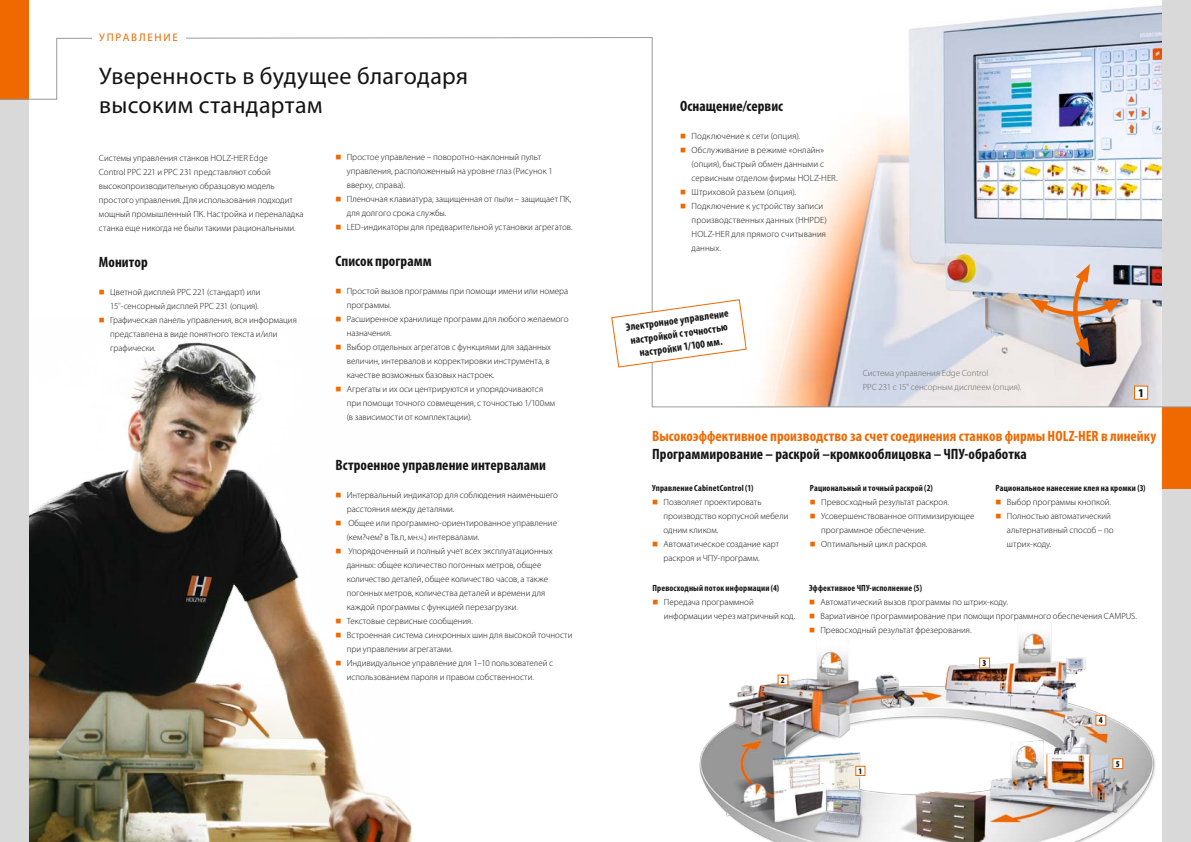
<style>
.page{position:relative;width:1191px;height:842px;background:#fff}
.page>*{position:absolute;margin:0;border:0;box-sizing:border-box;transform-origin:0 0}
.t1{font:24px/29px "Myriad Pro";letter-spacing:.015em;color:#141414}
.t2{font:700 condensed 15px "Myriad Pro";letter-spacing:.005em;color:#141414}
.t3{font:700 condensed 15px "Myriad Pro";letter-spacing:.005em;color:#ef6800}
.t4{font:900 condensed 12px "Myriad Pro";color:#141414}
.t5{font:700 condensed 11px/13.5px "Myriad Pro";color:#141414;text-align:center}
.t6{font:11px "Myriad Pro";letter-spacing:.16em;color:#ef6800}
.t7{font:300 9px/14px "Myriad Pro";color:#141414}
.t8{font:700 condensed 9px "Myriad Pro";letter-spacing:.015em;color:#141414}
.t9{font:300 9px/14px "Myriad Pro";color:#686867}
.t10{font:900 condensed 9px "Myriad Pro";color:#141414}
.t11{font:900 condensed 8.4px "Myriad Pro";color:#141414}
.s1{color:#ef6800}
.s2{color:#686867}
</style>
<div class="page">
<img style="left:909px;top:5px;width:253px;height:32px">
<img style="left:28px;top:407px;width:384px;height:435px">
<img style="left:699px;top:623px;width:457px;height:219px">
<div style="left:855px;top:766px;width:10px;height:10px;background:#fff;border:1px solid #ef6800"></div>
<div style="left:777px;top:675px;width:11px;height:10px;background:#fff"></div>
<div style="left:1095px;top:715px;width:11px;height:10px;background:#fff;border:1px solid #ef6800"></div>
<div style="left:979px;top:658px;width:11px;height:10px;background:#fff;border:1px solid #ef6800"></div>
<div style="left:1112px;top:758px;width:11px;height:11px;background:#fff;border:1px solid #ef6800"></div>
<div style="left:1162px;top:0;width:29px;height:842px;background:#d9d9da"></div>
<div style="left:1162px;top:407px;width:29px;height:81px;background:#ef6800"></div>
<div style="left:0;top:86px;width:28px;height:756px;background:#d9d9da"></div>
<div style="left:0;top:0;width:28px;height:99px;background:#ef6800"></div>
<svg style="left:0;top:37px;width:1191px;height:370px"></svg>
<svg style="left:610px;top:299px;width:137px;height:69px"></svg>
<div style="left:92px;top:28px;width:93px;height:18px;background:#fff"></div>
<svg style="left:1029px;top:264px;width:93px;height:92px;background:#bcaeaa"></svg>
<p class="t6" style="left:99px;top:30px;width:80px">УПРАВЛЕНИЕ</p>
<h1 class="t1" style="left:99px;top:62px;width:370px">Уверенность в будущее благодаря высоким стандартам</h1>
<p class="t7" style="left:99px;top:151px;width:206px">Системы управления станков HOLZ-HER Edge<br>Control PPC 221 и PPC 231 представляют собой высокопроизводительную образцовую модель простого управления. Для использования подходит мощный промышленный ПК. Настройка и переналадка станка еще никогда не были такими рациональными.</p>
<h2 class="t2" style="left:99px;top:252px;width:50px">Монитор</h2>
<p class="t7" style="left:99px;top:285px;width:163px;text-align:right"><span class="s1">■</span> Цветной дисплей РРС 221 (стандарт) или<br>15<span class="s2">"</span>-сенсорный дисплей РРС 231 (опция).</p>
<p class="t7" style="left:110px;top:313px;width:188px;text-indent:-11px"><span class="s1">■</span> Графическая панель управления, вся информация представлена в виде понятного текста и/или графически.</p>
<p class="t7" style="left:347px;top:150px;width:207px;text-indent:-11px"><span class="s1">■</span> Простое управление – поворотно-наклонный пульт управления, расположенный на уровне глаз (Рисунок 1 вверху, справа).</p>
<p class="t7" style="left:347px;top:192px;width:226px;text-indent:-11px"><span class="s1">■</span> Пленочная клавиатура, защищенная от пыли – защищает ПК, для долгого срока службы.</p>
<p class="t7" style="left:335px;top:220px;width:239px"><span class="s1">■</span> LED-индикаторы для предварительной установки агрегатов.</p>
<h2 class="t2" style="left:335px;top:251px;width:98px">Список программ</h2>
<p class="t7" style="left:347px;top:284px;width:223px;text-indent:-11px"><span class="s1">■</span> Простой вызов программы при помощи имени или номера программы.</p>
<p class="t7" style="left:347px;top:312px;width:223px;text-indent:-11px"><span class="s1">■</span> Расширенное хранилище программ для любого желаемого назначения.</p>
<p class="t7" style="left:347px;top:340px;width:206px;text-indent:-11px"><span class="s1">■</span> Выбор отдельных агрегатов с функциями для заданных величин, интервалов и корректировки инструмента, в качестве возможных базовых настроек.</p>
<p class="t7" style="left:347px;top:382px;width:210px;text-indent:-11px"><span class="s1">■</span> Агрегаты и их оси центрируются и упорядочиваются при помощи точного совмещения, с точностью 1/100мм (в зависимости от комплектации).</p>
<h2 class="t2" style="left:335px;top:455px;width:212px">Встроенное управление интервалами</h2>
<p class="t7" style="left:347px;top:488px;width:213px;text-indent:-11px"><span class="s1">■</span> Интервальный индикатор для соблюдения наименьшего расстояния между деталями.</p>
<p class="t7" style="left:347px;top:516px;width:212px;text-indent:-11px"><span class="s1">■</span> Общее или программно-ориентированное управление (кем?чем? в Тв.п, мн.ч.) интервалами.</p>
<p class="t7" style="left:347px;top:544px;width:207px;text-indent:-11px"><span class="s1">■</span> Упорядоченный и полный учет всех эксплуатационных данных: общее количество погонных метров, общее количество деталей, общее количество часов, а также погонных метров, количества деталей и времени для каждой программы с функцией перезагрузки.</p>
<p class="t7" style="left:335px;top:614px;width:139px"><span class="s1">■</span> Текстовые сервисные сообщения.</p>
<p class="t7" style="left:347px;top:628px;width:227px;text-indent:-11px"><span class="s1">■</span> Встроенная система синхронных шин для высокой точности при управлении агрегатами.</p>
<p class="t7" style="left:347px;top:656px;width:208px;text-indent:-11px"><span class="s1">■</span> Индивидуальное управление для 1–10 пользователей с использованием пароля и правом собственности.</p>
<h2 class="t2" style="left:680px;top:96px;width:104px">Оснащение/сервис</h2>
<p class="t7" style="left:680px;top:129px;width:121px"><span class="s1">■</span> Подключение к сети (опция).</p>
<p class="t7" style="left:691px;top:143px;width:148px;text-indent:-11px"><span class="s1">■</span> Обслуживание в режиме «онлайн» (опция), быстрый обмен данными с сервисным отделом фирмы HOLZ-HER.</p>
<p class="t7" style="left:680px;top:185px;width:117px"><span class="s1">■</span> Штриховой разъем (опция).</p>
<p class="t7" style="left:691px;top:199px;width:137px;text-indent:-11px"><span class="s1">■</span> Подключение к устройству записи производственных данных (HHPDE)<br>HOLZ-HER для прямого считывания данных.</p>
<p class="t5" style="left:625px;top:321px;width:105px;rotate:-8deg">Электронное управление настройкой с точностью настройки 1/100 мм.</p>
<p class="t9" style="left:862px;top:366px;width:160px">Система управления Edge Control<br>PPC 231 с 15" сенсорным дисплеем (опция).</p>
<h2 class="t3" style="left:652px;top:426px;width:505px">Высокоэффективное производство за счет соединения станков фирмы HOLZ-HER в линейку</h2>
<h2 class="t2" style="left:652px;top:444px;width:376px">Программирование – раскрой –кромкооблицовка – ЧПУ-обработка</h2>
<p class="t8" style="left:652px;top:482px;width:103px">Управление CabinetControl (1)</p>
<p class="t7" style="left:663px;top:495px;width:126px;text-indent:-11px"><span class="s1">■</span> Позволяет проектировать производство корпусной мебели одним кликом.</p>
<p class="t7" style="left:663px;top:537px;width:117px;text-indent:-11px"><span class="s1">■</span> Автоматическое создание карт раскроя и ЧПУ-программ.</p>
<h3 class="t4" style="left:1138px;top:385px;width:7px">1</h3>
<p class="t8" style="left:810px;top:482px;width:124px">Рациональный и точный раскрой (2)</p>
<p class="t7" style="left:810px;top:495px;width:141px"><span class="s1">■</span> Превосходный результат раскроя.</p>
<p class="t7" style="left:821px;top:509px;width:155px;text-indent:-11px"><span class="s1">■</span> Усовершенствованное оптимизирующее программное обеспечение.</p>
<p class="t7" style="left:810px;top:537px;width:119px"><span class="s1">■</span> Оптимальный цикл раскроя.</p>
<p class="t8" style="left:995px;top:482px;width:151px">Рациональное нанесение клея на кромки (3)</p>
<p class="t7" style="left:995px;top:495px;width:117px"><span class="s1">■</span> Выбор программы кнопкой.</p>
<p class="t7" style="left:1007px;top:509px;width:108px;text-indent:-11px"><span class="s1">■</span> Полностью автоматический альтернативный способ – по штрих-коду.</p>
<p class="t8" style="left:652px;top:582px;width:128px">Превосходный поток информации (4)</p>
<p class="t7" style="left:664px;top:595px;width:133px;text-indent:-11px"><span class="s1">■</span> Передача программной информации через матричный код.</p>
<p class="t10" style="left:781px;top:674px;width:5px">2</p>
<p class="t8" style="left:809px;top:582px;width:114px">Эффективное ЧПУ-исполнение (5)</p>
<p class="t7" style="left:809px;top:595px;width:200px"><span class="s1">■</span> Автоматический вызов программы по штрих-коду.</p>
<p class="t7" style="left:809px;top:609px;width:329px"><span class="s1">■</span> Вариативное программирование при помощи программного обеспечения CAMPUS.</p>
<p class="t7" style="left:809px;top:623px;width:164px"><span class="s1">■</span> Превосходный результат фрезерования.</p>
<p class="t10" style="left:982px;top:657px;width:5px">3</p>
<p class="t10" style="left:1098px;top:714px;width:5px">4</p>
<p class="t11" style="left:858px;top:765px;width:5px">1</p>
<p class="t10" style="left:1115px;top:758px;width:5px">5</p>
</div>
